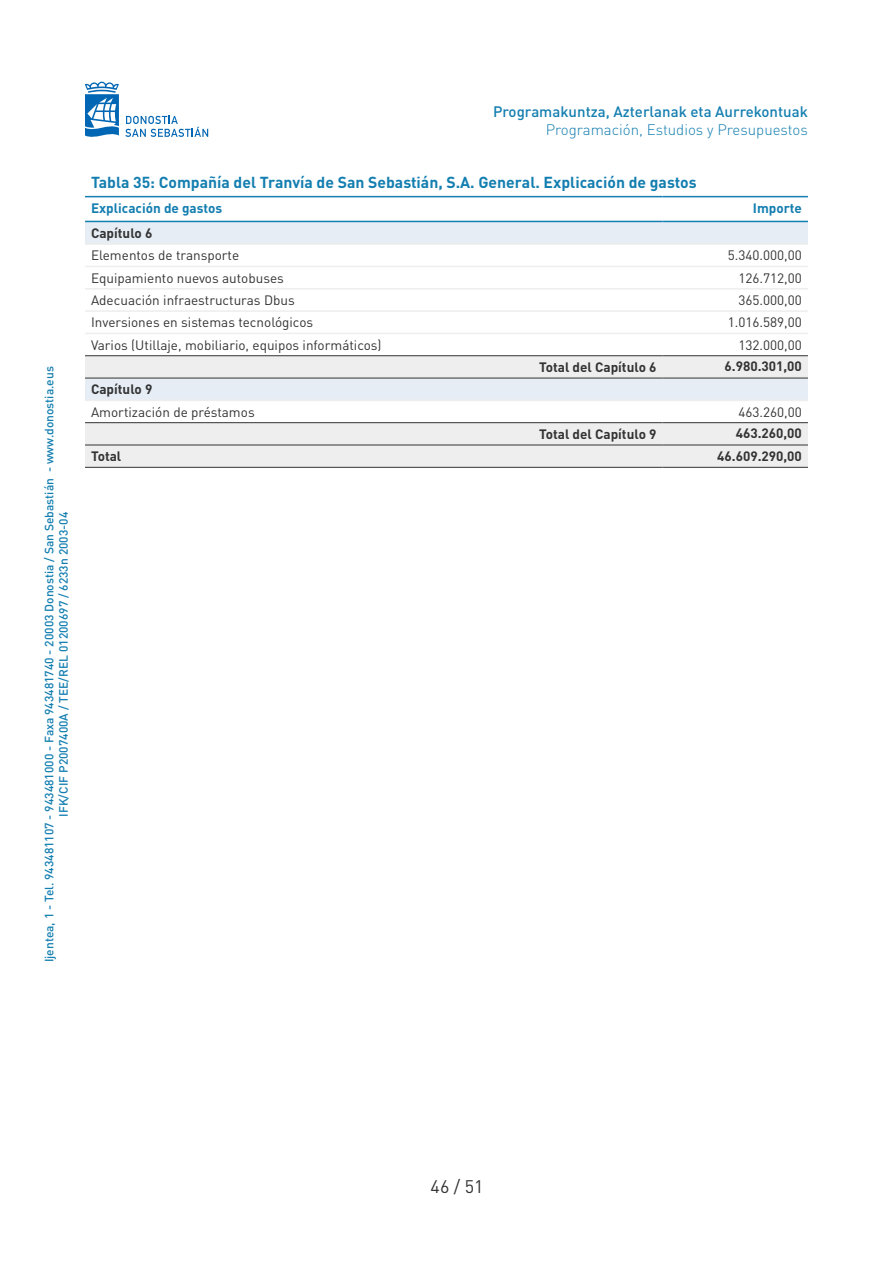
<style>
.page{position:relative;width:893px;height:1263px;background:#fff}
.page>*{position:absolute;margin:0;border:0;box-sizing:border-box;transform-origin:0 0}
.t1{font:18px "DIN Pro";color:#333}
.t2{font:700 15.75px "DIN Pro";color:#137eb0}
.t3{font:500 15px "DIN Pro";color:#137eb0}
.t4{font:300 15px "DIN Pro";color:#137eb0}
.body_datos{font:13.5px "DIN Pro";color:#333}
.footer_datos{font:700 13.5px "DIN Pro";color:#333}
.body_cat_bilingual_s{font:700 13.5px "DIN Pro";color:#333}
.header_cat_bilingual{font:700 13.5px "DIN Pro";color:#137eb0}
.header_datos{font:700 13.5px "DIN Pro";color:#137eb0}
.t5{font:500 12px/14.4px "DIN Pro";color:#137eb0;text-align:center}
</style>
<div class="page">
<svg style="left:125px;top:116px;width:83px;height:21px"></svg>
<svg style="left:85px;top:82px;width:34px;height:55px"></svg>
<div style="left:85px;top:222px;width:723px;height:21px;background:#e6edf5"></div>
<svg style="left:85px;top:356px;width:723px;height:111px;fill:#eee"></svg>
<hr style="left:85px;top:221px;width:577px;height:1px;background:#137eb0">
<hr style="left:662px;top:221px;width:146px;height:1px;background:#137eb0">
<hr style="left:85px;top:266px;width:577px;height:1px;background:#eee">
<hr style="left:662px;top:266px;width:146px;height:1px;background:#eee">
<hr style="left:85px;top:288px;width:577px;height:2px;background:#eee">
<hr style="left:662px;top:288px;width:146px;height:2px;background:#eee">
<hr style="left:85px;top:378px;width:577px;height:1px;background:#333">
<hr style="left:662px;top:378px;width:146px;height:1px;background:#333">
<hr style="left:85px;top:400px;width:577px;height:1px;background:#eee">
<hr style="left:662px;top:400px;width:146px;height:1px;background:#eee">
<hr style="left:85px;top:422px;width:577px;height:1px;background:#333">
<hr style="left:662px;top:422px;width:146px;height:1px;background:#333">
<hr style="left:85px;top:243px;width:577px;height:2px;background:#eee">
<hr style="left:662px;top:243px;width:146px;height:2px;background:#eee">
<hr style="left:85px;top:445px;width:577px;height:1px;background:#333">
<hr style="left:662px;top:445px;width:146px;height:1px;background:#333">
<hr style="left:85px;top:310px;width:577px;height:2px;background:#eee">
<hr style="left:662px;top:310px;width:146px;height:2px;background:#eee">
<hr style="left:85px;top:333px;width:577px;height:1px;background:#eee">
<hr style="left:662px;top:333px;width:146px;height:1px;background:#eee">
<hr style="left:85px;top:355px;width:577px;height:1px;background:#333">
<hr style="left:662px;top:355px;width:146px;height:1px;background:#333">
<hr style="left:85px;top:467px;width:577px;height:1px;background:#333">
<hr style="left:662px;top:467px;width:146px;height:1px;background:#333">
<hr style="left:85px;top:196px;width:577px;height:1px;background:#137eb0">
<hr style="left:662px;top:196px;width:146px;height:1px;background:#137eb0">
<p class="t5" style="left:41px;top:962px;width:597px;rotate:-90deg">Ijentea, 1 - Tel. 943481107 - 943481000 - Faxa 943481740 - 20003 Donostia / San Sebastián - www.donostia.eus<br>IFK/CIF P2007400A / TEE/REL 01200697 / 6233n 2003-04</p>
<p class="t3" style="left:493px;top:100px;width:316px">Programakuntza, Azterlanak eta Aurrekontuak</p>
<p class="t4" style="left:546px;top:118px;width:264px">Programación, Estudios y Presupuestos</p>
<p class="t2" style="left:91px;top:169px;width:607px">Tabla 35: Compañía del Tranvía de San Sebastián, S.A. General. Explicación de gastos</p>
<p class="header_cat_bilingual" style="left:91px;top:197px;width:133px">Explicación de gastos</p>
<p class="header_datos" style="left:753px;top:197px;width:51px">Importe</p>
<p class="body_cat_bilingual_s" style="left:91px;top:222px;width:63px">Capítulo 6</p>
<p class="body_datos" style="left:91px;top:246px;width:150px">Elementos de transporte</p>
<p class="body_datos" style="left:728px;top:246px;width:76px">5.340.000,00</p>
<p class="body_datos" style="left:91px;top:269px;width:194px">Equipamiento nuevos autobuses</p>
<p class="body_datos" style="left:738px;top:269px;width:65px">126.712,00</p>
<p class="body_datos" style="left:91px;top:291px;width:205px">Adecuación infraestructuras Dbus</p>
<p class="body_datos" style="left:738px;top:291px;width:65px">365.000,00</p>
<p class="body_datos" style="left:91px;top:313px;width:224px">Inversiones en sistemas tecnológicos</p>
<p class="body_datos" style="left:728px;top:313px;width:76px">1.016.589,00</p>
<p class="body_datos" style="left:91px;top:336px;width:292px">Varios (Utillaje, mobiliario, equipos informáticos)</p>
<p class="body_datos" style="left:738px;top:336px;width:65px">132.000,00</p>
<p class="footer_datos" style="left:539px;top:356px;width:119px">Total del Capítulo 6</p>
<p class="footer_datos" style="left:724px;top:355px;width:79px">6.980.301,00</p>
<p class="body_cat_bilingual_s" style="left:91px;top:378px;width:63px">Capítulo 9</p>
<p class="body_datos" style="left:91px;top:403px;width:165px">Amortización de préstamos</p>
<p class="body_datos" style="left:738px;top:403px;width:65px">463.260,00</p>
<p class="footer_datos" style="left:539px;top:423px;width:119px">Total del Capítulo 9</p>
<p class="footer_datos" style="left:736px;top:422px;width:68px">463.260,00</p>
<p class="body_cat_bilingual_s" style="left:91px;top:445px;width:32px">Total</p>
<p class="footer_datos" style="left:717px;top:444px;width:86px">46.609.290,00</p>
<h1 class="t1" style="left:431px;top:1174px;width:54px">46 / 51</h1>
</div>
